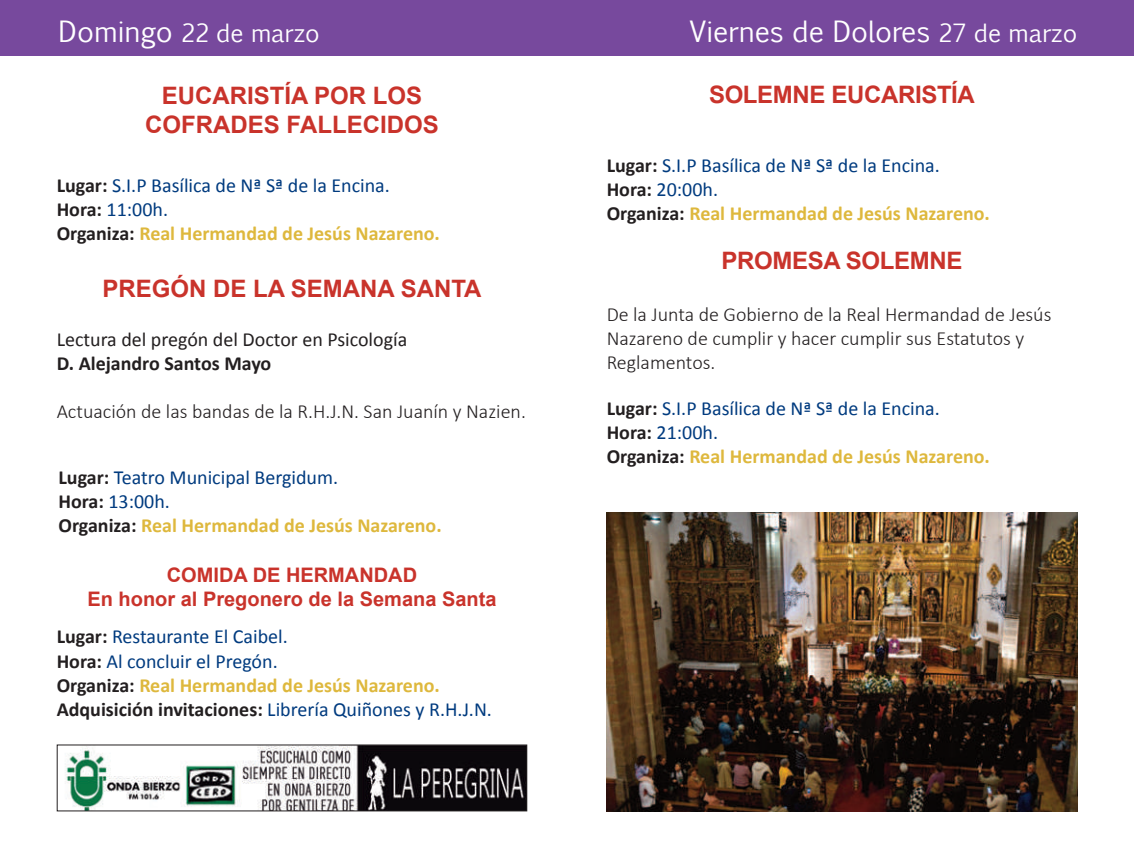
<style>
.page{position:relative;width:1134px;height:851px;background:#fff}
.page>*{position:absolute;margin:0;border:0;box-sizing:border-box;transform-origin:0 0}
.t1{font:28px "Euphemia CAS";color:#fff}
.t2{font:700 24px/28.8px "Arial";color:#c9332b;text-align:center}
.t3{font:24px "Euphemia CAS";color:#fff}
.t4{font:20px/24px "Calibri";color:#013b7f}
.t5{font:300 20px/24px "Calibri";color:#231f20}
.t6{font:700 20px/24px "Arial";color:#c9332b;text-align:center}
.t7{font:20px "Calibri";color:#231f20}
.t8{font:700 20px "Calibri";color:#231f20}
.s1{font-size:28px}
.s2{font-size:24px}
.s3{font-weight:700;color:#231f20}
.s4{font-weight:700;color:#deb83d}
</style>
<div class="page">
<div style="left:568px;top:0;width:566px;height:55px;background:#77499d"></div>
<div style="left:0;top:0;width:568px;height:55px;background:#77499d"></div>
<img style="left:65px;top:746px;width:460px;height:63px">
<div style="left:57px;top:744px;width:470px;height:67px;border:1px solid #231f20"></div>
<img style="left:607px;top:512px;width:470px;height:299px">
<p class="t3" style="left:59px;top:16px;width:263px"><span class="s1">Domingo</span> 22 de marzo</p>
<h1 class="t1" style="left:689px;top:11px;width:389px">Viernes de Dolores <span class="s2">27 de marzo</span></h1>
<p class="t2" style="left:145px;top:82px;width:295px">EUCARISTÍA POR LOS<br>COFRADES FALLECIDOS</p>
<p class="t4" style="left:57px;top:174px;width:385px"><span class="s3">Lugar:</span> S.I.P Basílica de Nª Sª de la Encina.<br><span class="s3">Hora:</span> 11:00h.<br><span class="s3">Organiza:</span> <span class="s4">Real Hermandad de Jesús Nazareno.</span></p>
<p class="t2" style="left:102px;top:274px;width:381px">PREGÓN DE LA SEMANA SANTA</p>
<p class="t7" style="left:57px;top:331px;width:352px">Lectura del pregón del Doctor en Psicología</p>
<p class="t8" style="left:57px;top:355px;width:216px">D. Alejandro Santos Mayo</p>
<p class="t5" style="left:57px;top:401px;width:471px">Actuación de las bandas de la R.H.J.N. San Juanín y Nazien.</p>
<p class="t4" style="left:59px;top:466px;width:385px"><span class="s3">Lugar:</span> Teatro Municipal Bergidum.<br><span class="s3">Hora:</span> 13:00h.<br><span class="s3">Organiza:</span> <span class="s4">Real Hermandad de Jesús Nazareno.</span></p>
<p class="t6" style="left:87px;top:563px;width:411px">COMIDA DE HERMANDAD<br>En honor al Pregonero de la Semana Santa</p>
<p class="t4" style="left:57px;top:626px;width:437px"><span class="s3">Lugar:</span> Restaurante El Caibel.<br><span class="s3">Hora:</span> Al concluir el Pregón.<br><span class="s3">Organiza:</span> <span class="s4">Real Hermandad de Jesús Nazareno.<br></span><span class="s3">Adquisición invitaciones:</span> Librería Quiñones y R.H.J.N.</p>
<p class="t2" style="left:709px;top:81px;width:267px">SOLEMNE EUCARISTÍA</p>
<p class="t4" style="left:607px;top:155px;width:385px"><span class="s3">Lugar:</span> S.I.P Basílica de Nª Sª de la Encina.<br><span class="s3">Hora:</span> 20:00h.<br><span class="s3">Organiza:</span> <span class="s4">Real Hermandad de Jesús Nazareno.</span></p>
<p class="t2" style="left:722px;top:246px;width:242px">PROMESA SOLEMNE</p>
<p class="t5" style="left:607px;top:304px;width:446px">De la Junta de Gobierno de la Real Hermandad de Jesús<br>Nazareno de cumplir y hacer cumplir sus Estatutos y<br>Reglamentos.</p>
<p class="t4" style="left:607px;top:398px;width:385px"><span class="s3">Lugar:</span> S.I.P Basílica de Nª Sª de la Encina.<br><span class="s3">Hora:</span> 21:00h.<br><span class="s3">Organiza:</span> <span class="s4">Real Hermandad de Jesús Nazareno.</span></p>
</div>
